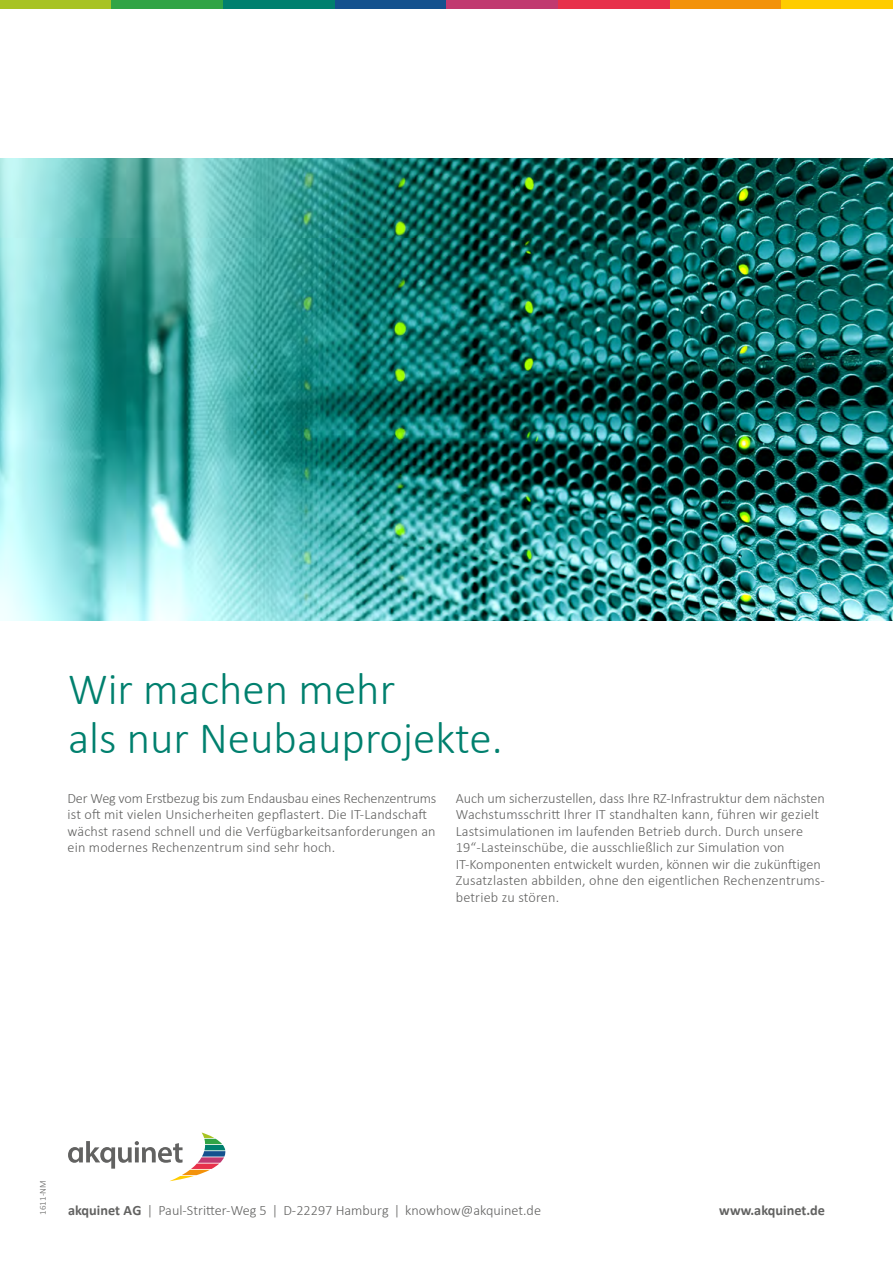
<style>
.page{position:relative;width:893px;height:1263px;background:#fff}
.page>*{position:absolute;margin:0;border:0;box-sizing:border-box;transform-origin:0 0}
.t1{font:300 45px/49.5px "Calibri";color:#00806e}
.t2{font:300 14.25px/16.5px "Calibri";letter-spacing:.01em;color:#626261}
.t3{font:700 14.25px "Calibri";color:#626261}
.t4{font:300 9px "Calibri";color:#626261}
.s1{font-weight:700}
</style>
<div class="page">
<img style="left:0;top:159px;width:893px;height:462px">
<div style="left:0;top:0;width:112px;height:9px;background:#a8c323"></div>
<div style="left:112px;top:0;width:111px;height:9px;background:#31a445"></div>
<div style="left:223px;top:0;width:112px;height:9px;background:#00806e"></div>
<div style="left:335px;top:0;width:111px;height:9px;background:#14518e"></div>
<div style="left:446px;top:0;width:112px;height:9px;background:#c13a70"></div>
<div style="left:558px;top:0;width:112px;height:9px;background:#e7314b"></div>
<div style="left:670px;top:0;width:111px;height:9px;background:#f3920a"></div>
<div style="left:781px;top:0;width:112px;height:9px;background:#fc0"></div>
<svg style="left:68px;top:1132px;width:157px;height:49px"></svg>
<p class="t1" style="left:68px;top:662px;width:436px">Wir machen mehr<br>als nur Neubauprojekte.</p>
<p class="t2" style="left:68px;top:789px;width:370px">Der Weg vom Erstbezug bis zum Endausbau eines Rechenzentrums ist oft mit vielen Unsicherheiten gepflastert. Die IT-Landschaft wächst rasend schnell und die Verfügbarkeitsanforderungen an ein modernes Rechenzentrum sind sehr hoch.</p>
<p class="t2" style="left:456px;top:789px;width:371px">Auch um sicherzustellen, dass Ihre RZ-Infrastruktur dem nächsten Wachstumsschritt Ihrer IT standhalten kann, führen wir gezielt Lastsimulationen im laufenden Betrieb durch. Durch unsere 19“-Lasteinschübe, die ausschließlich zur Simulation von IT-Komponenten entwickelt wurden, können wir die zukünftigen Zusatzlasten abbilden, ohne den eigentlichen Rechenzentrums&shy;betrieb zu stören.</p>
<p class="t4" style="left:37px;top:1215px;width:36px;rotate:-90deg">1611-NM</p>
<p class="t2" style="left:68px;top:1201px;width:475px"><span class="s1">akquinet AG</span> | Paul-Stritter-Weg 5 | D-22297 Hamburg | knowhow@akquinet.de</p>
<p class="t3" style="left:719px;top:1201px;width:107px">www.akquinet.de</p>
</div>
